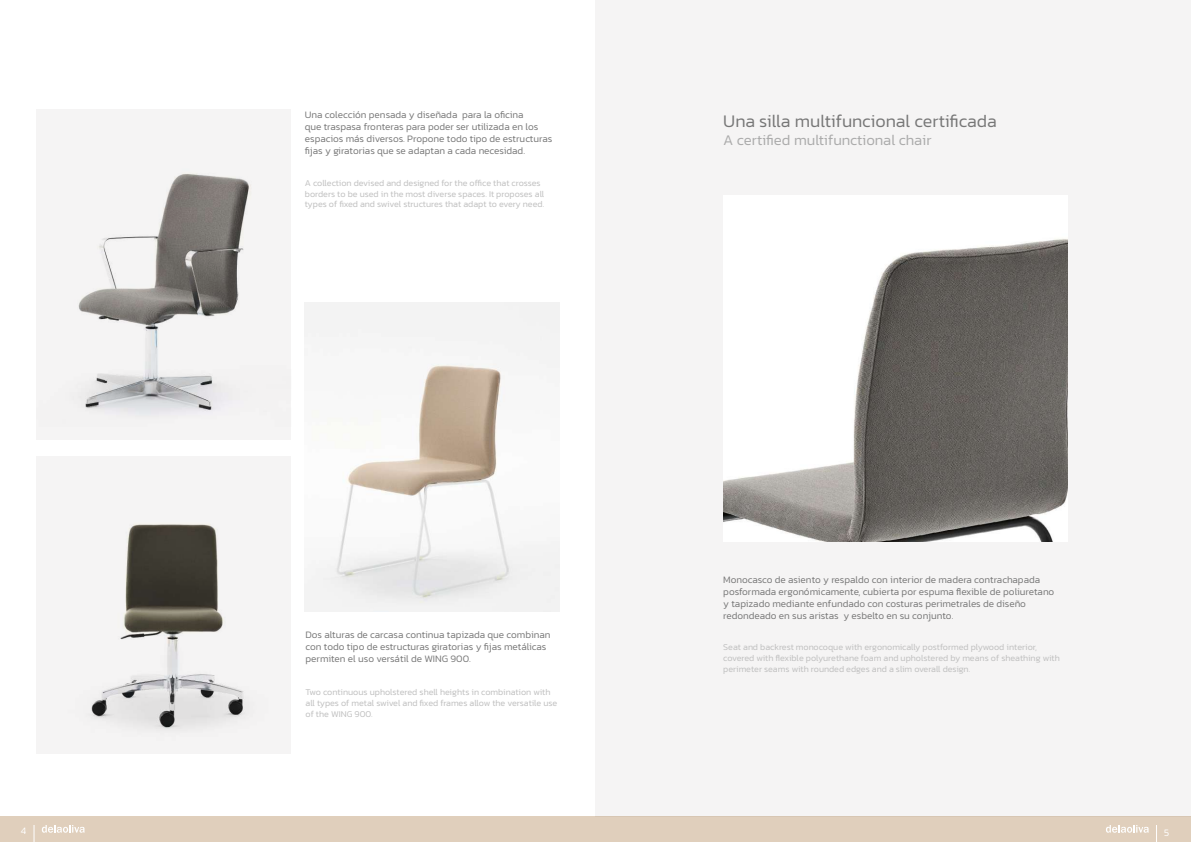
<style>
.page{position:relative;width:1191px;height:842px;background:#fff}
.page>*{position:absolute;margin:0;border:0;box-sizing:border-box;transform-origin:0 0}
.t1{font:300 18px "Kanit";color:#777}
.t2{font:300 15px "Kanit";color:#ababab}
.t3{font:300 10px/12px "Kanit";color:#777}
.t4{font:300 10px "Kanit";color:#fff}
.t5{font:300 9px/10.8px "Kanit";color:#bfbfbf}
</style>
<div class="page">
<div style="left:0;top:816px;width:1191px;height:26px;background:#e0cfbc"></div>
<svg style="left:34px;top:825px;width:1px;height:17px"></svg>
<svg style="left:1156px;top:825px;width:1px;height:17px"></svg>
<svg style="left:42px;top:825px;width:43px;height:8px"></svg>
<svg style="left:1106px;top:825px;width:42px;height:8px"></svg>
<div style="left:36px;top:109px;width:255px;height:330px;background:#f5f4f4"></div>
<div style="left:36px;top:457px;width:255px;height:297px;background:#f5f4f4"></div>
<img style="left:78px;top:174px;width:173px;height:241px">
<div style="left:595px;top:0;width:596px;height:816px;background:#f5f4f4"></div>
<img style="left:723px;top:195px;width:344px;height:346px">
<img style="left:305px;top:302px;width:254px;height:309px">
<img style="left:91px;top:524px;width:154px;height:205px">
<p class="t3" style="left:305px;top:109px;width:249px">Una colección pensada y diseñada para la oficina<br>que traspasa fronteras para poder ser utilizada en los espacios más diversos. Propone todo tipo de estructuras fijas y giratorias que se adaptan a cada necesidad.</p>
<p class="t5" style="left:305px;top:177px;width:241px">A collection devised and designed for the office that crosses borders to be used in the most diverse spaces. It proposes all types of fixed and swivel structures that adapt to every need.</p>
<p class="t3" style="left:305px;top:629px;width:246px">Dos alturas de carcasa continua tapizada que combinan con todo tipo de estructuras giratorias y fijas metálicas permiten el uso versátil de WING 900.</p>
<p class="t5" style="left:305px;top:686px;width:253px">Two continuous upholstered shell heights in combination with all types of metal swivel and fixed frames allow the versatile use of the WING 900.</p>
<h1 class="t1" style="left:723px;top:109px;width:275px">Una silla multifuncional certificada</h1>
<h2 class="t2" style="left:723px;top:130px;width:210px">A certified multifunctional chair</h2>
<p class="t3" style="left:723px;top:574px;width:332px">Monocasco de asiento y respaldo con interior de madera contrachapada posformada ergonómicamente, cubierta por espuma flexible de poliuretano y tapizado mediante enfundado con costuras perimetrales de diseño redondeado en sus aristas y esbelto en su conjunto.</p>
<p class="t5" style="left:723px;top:642px;width:338px">Seat and backrest monocoque with ergonomically postformed plywood interior, covered with flexible polyurethane foam and upholstered by means of sheathing with perimeter seams with rounded edges and a slim overall design.</p>
<p class="t4" style="left:21px;top:824px;width:7px">4</p>
<p class="t4" style="left:1164px;top:826px;width:7px">5</p>
</div>
